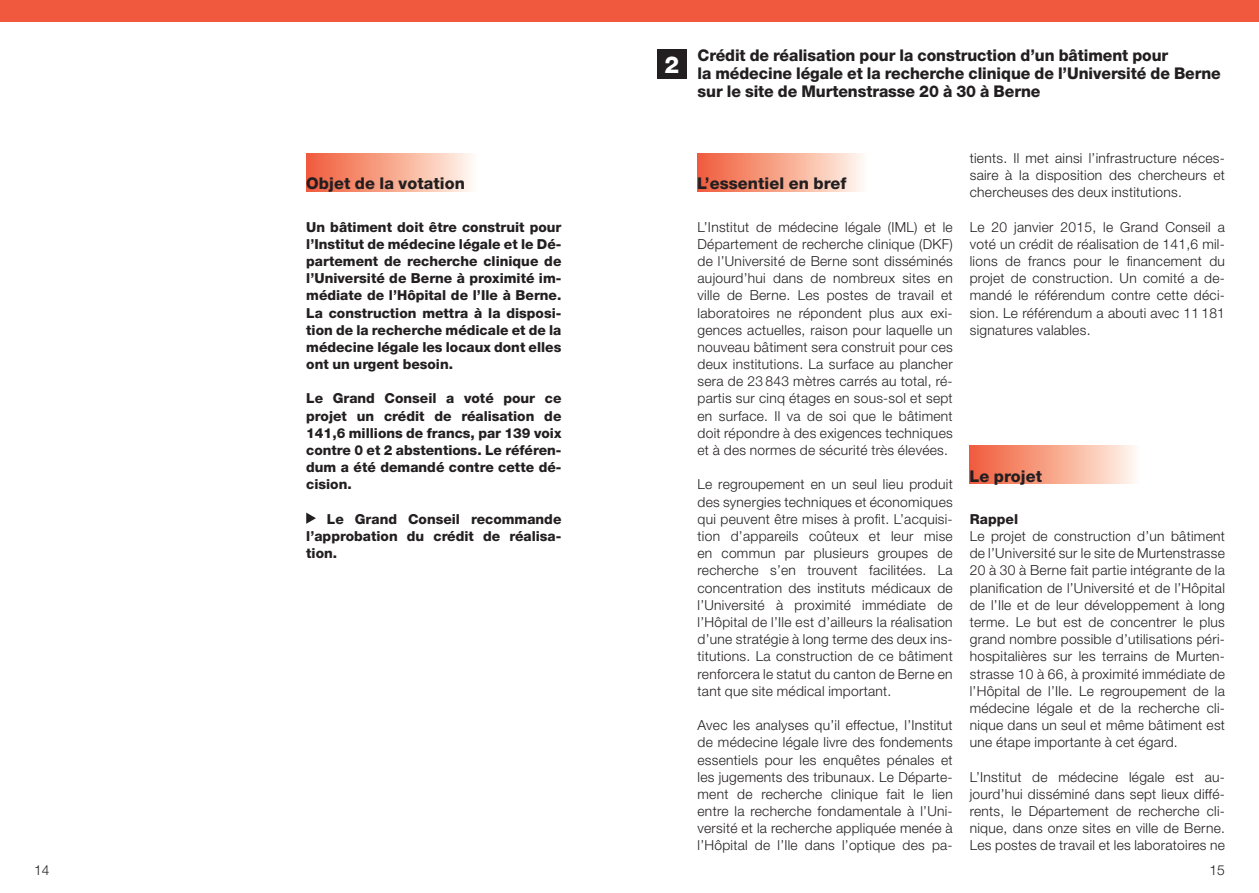
<style>
.page{position:relative;width:1259px;height:893px;background:#fff}
.page>*{position:absolute;margin:0;border:0;box-sizing:border-box;transform-origin:0 0}
.t1{font:800 23.4px "Helvetica Neue LT Pro";color:#fff}
.t2{font:800 16.2px/17.9px "Helvetica Neue LT Pro";letter-spacing:-.005em;color:#231f20}
.t3{font:300 13.8px/17.2px "Helvetica Neue LT Pro";letter-spacing:.02em;color:#231f20;text-align:justify}
.t4{font:800 13.8px/17.2px "Helvetica Neue LT Pro";color:#231f20;text-align:justify}
</style>
<div class="page">
<div style="left:0;top:0;width:629px;height:21px;background:#f0593e"></div>
<div style="left:629px;top:0;width:630px;height:21px;background:#f0593e"></div>
<div style="left:306px;top:153px;width:170px;height:38px;background:linear-gradient(to right,#f15a36,#fff8ed)"></div>
<div style="left:697px;top:153px;width:170px;height:38px;background:linear-gradient(to right,#f15a36,#fff8ed)"></div>
<svg style="left:306px;top:513px;width:10px;height:11px"></svg>
<div style="left:657px;top:50px;width:29px;height:29px;background:#231f20"></div>
<div style="left:969px;top:445px;width:170px;height:39px;background:linear-gradient(to right,#f15a36,#fff8ed)"></div>
<h1 class="t1" style="left:664px;top:51px;width:16px">2</h1>
<p class="t2" style="left:697px;top:47px;width:525px">Crédit de réalisation pour la construction d’un bâtiment pour<br>la médecine légale et la recherche clinique de l’Université de Berne sur le site de Murtenstrasse 20 à 30 à Berne</p>
<p class="t2" style="left:306px;top:175px;width:160px">Objet de la votation</p>
<p class="t2" style="left:697px;top:175px;width:151px">L’essentiel en bref</p>
<p class="t4" style="left:306px;top:218px;width:257px">Un bâtiment doit être construit pour l’Institut de médecine légale et le Dé&shy;partement de recherche clinique de l’Université de Berne à proximité im&shy;médiate de l’Hôpital de l’Ile à Berne.<br>La construction mettra à la disposi&shy;tion de la recherche médicale et de la médecine légale les locaux dont elles ont un urgent besoin.</p>
<p class="t4" style="left:306px;top:390px;width:257px">Le Grand Conseil a voté pour ce projet un crédit de réalisation de 141,6 millions de francs, par 139 voix contre 0 et 2 abstentions. Le référen&shy;dum a été demandé contre cette dé&shy;cision.</p>
<p class="t4" style="left:306px;top:510px;width:257px;text-indent:21px">Le Grand Conseil recommande l’approbation du crédit de réalisa&shy;tion.</p>
<p class="t3" style="left:697px;top:218px;width:257px">L’Institut de médecine légale (IML) et le Département de recherche clinique (DKF) de l’Université de Berne sont disséminés aujourd’hui dans de nombreux sites en ville de Berne. Les postes de travail et laboratoires ne répondent plus aux exi&shy;gences actuelles, raison pour laquelle un nouveau bâtiment sera construit pour ces deux institutions. La surface au plancher sera de 23 843 mètres carrés au total, ré&shy;partis sur cinq étages en sous-sol et sept en surface. Il va de soi que le bâtiment doit répondre à des exigences techniques et à des normes de sécurité très élevées.</p>
<p class="t3" style="left:697px;top:476px;width:257px">Le regroupement en un seul lieu produit des synergies techniques et économiques qui peuvent être mises à profit. L’acquisi&shy;tion d’appareils coûteux et leur mise en commun par plusieurs groupes de recherche s’en trouvent facilitées. La concentration des instituts médicaux de l’Université à proximité immédiate de l’Hôpital de l’Ile est d’ailleurs la réalisation d’une stratégie à long terme des deux ins&shy;titutions. La construction de ce bâtiment renforcera le statut du canton de Berne en tant que site médical important.</p>
<p class="t3" style="left:697px;top:716px;width:257px">Avec les analyses qu’il effectue, l’Institut de médecine légale livre des fondements essentiels pour les enquêtes pénales et les jugements des tribunaux. Le Départe&shy;ment de recherche clinique fait le lien entre la recherche fondamentale à l’Uni&shy;versité et la recherche appliquée menée à l’Hôpital de l’Ile dans l’optique des pa-</p>
<p class="t3" style="left:969px;top:149px;width:257px">tients. Il met ainsi l’infrastructure néces&shy;saire à la disposition des chercheurs et chercheuses des deux institutions.</p>
<p class="t3" style="left:969px;top:218px;width:257px">Le 20 janvier 2015, le Grand Conseil a voté un crédit de réalisation de 141,6 mil&shy;lions de francs pour le financement du projet de construction. Un comité a de&shy;mandé le référendum contre cette déci&shy;sion. Le référendum a abouti avec 11 181 signatures valables.</p>
<p class="t2" style="left:969px;top:467px;width:74px">Le projet</p>
<p class="t4" style="left:969px;top:510px;width:50px">Rappel</p>
<p class="t3" style="left:969px;top:527px;width:257px;text-align:left">Le projet de construction d’un bâtiment de l’Université sur le site de Murtenstrasse 20 à 30 à Berne fait partie intégrante de la planification de l’Université et de l’Hôpital de l’Ile et de leur développement à long terme. Le but est de concentrer le plus grand nombre possible d’utilisations péri&shy;hospitalières sur les terrains de Murten&shy;strasse 10 à 66, à proximité immédiate de l’Hôpital de l’Ile. Le regroupement de la médecine légale et de la recherche cli&shy;nique dans un seul et même bâtiment est une étape importante à cet égard.</p>
<p class="t3" style="left:969px;top:768px;width:257px">L’Institut de médecine légale est au&shy;jourd’hui disséminé dans sept lieux diffé&shy;rents, le Département de recherche cli&shy;nique, dans onze sites en ville de Berne.<br>Les postes de travail et les laboratoires ne</p>
<p class="t3" style="left:34px;top:861px;width:17px">14</p>
<p class="t3" style="left:1209px;top:861px;width:17px">15</p>
</div>
